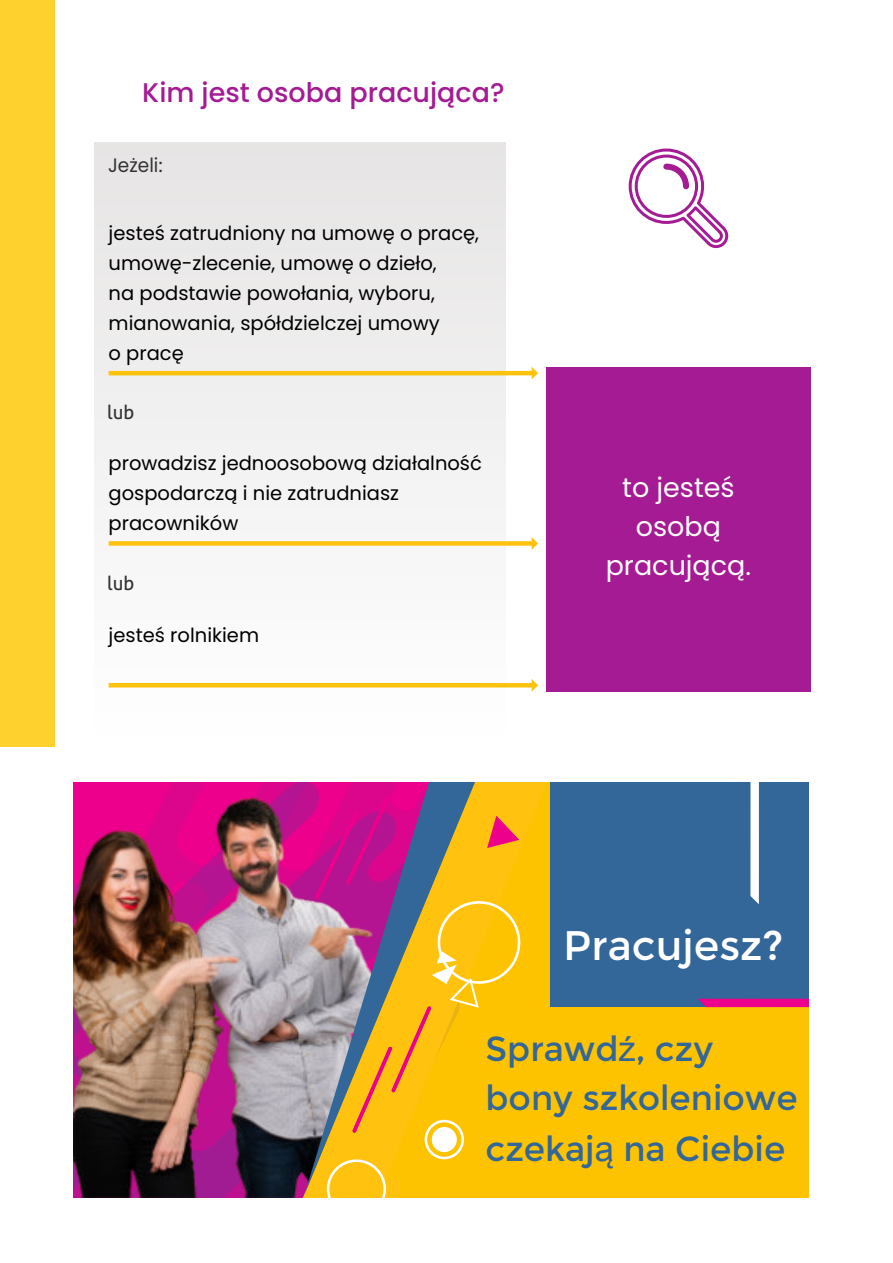
<style>
.page{position:relative;width:893px;height:1263px;background:#fff}
.page>*{position:absolute;margin:0;border:0;box-sizing:border-box;transform-origin:0 0}
.t1{font:41.4px "Montserrat";color:#fff}
.t2{font:34.5px/49.9px "Montserrat";color:#369}
.t3{font:27px/39px "Poppins";color:#fff;text-align:center}
.t4{font:500 27px "Poppins";color:#a41b94}
.t5{font:19.5px/30px "Poppins";color:#000}
.t6{font:19.5px "Poppins";color:#333;scale:.95 1}
.t7{font:19.5px "Aller";color:#333;scale:.95 1}
.s1{font-family:"Aller"}
.s2{font-family:"Arial"}
</style>
<div class="page">
<div style="left:94px;top:142px;width:411px;height:608px;background:linear-gradient(to right,#f3f2f1,#f2f2f1)"></div>
<div style="left:0;top:0;width:54px;height:747px;background:#fed12f"></div>
<hr style="left:109px;top:371px;width:382px;height:4px;background:#ffc20e">
<div style="left:109px;top:541px;width:382px;height:5px;background:#ffc20e"></div>
<hr style="left:109px;top:683px;width:382px;height:4px;background:#ffc20e">
<div style="left:546px;top:367px;width:265px;height:325px;background:#a41b94"></div>
<div style="left:579px;top:1007px;width:230px;height:191px;background:#fdc300"></div>
<div style="left:551px;top:782px;width:258px;height:225px;background:#369"></div>
<svg style="left:118px;top:782px;width:181px;height:14px;background:#e2038c"></svg>
<img style="left:73px;top:796px;width:226px;height:402px">
<svg style="left:299px;top:782px;width:280px;height:416px;fill:#fdc300"></svg>
<svg style="left:305px;top:782px;width:171px;height:412px;background:#d48b4b"></svg>
<svg style="left:698px;top:999px;width:111px;height:8px"></svg>
<div style="left:363px;top:1181px;width:37px;height:17px;background:#ffc20e"></div>
<svg style="left:750px;top:782px;width:9px;height:122px"></svg>
<div style="left:425px;top:1120px;width:39px;height:39px;border:3px solid #fff;border-radius:50%"></div>
<div style="left:432px;top:1127px;width:25px;height:25px;background:#fff;border-radius:50%"></div>
<svg style="left:327px;top:1159px;width:59px;height:39px"></svg>
<svg style="left:315px;top:796px;width:205px;height:337px;background:#d1914b"></svg>
<svg style="left:491px;top:537px;width:47px;height:13px"></svg>
<svg style="left:491px;top:679px;width:47px;height:13px"></svg>
<svg style="left:491px;top:367px;width:47px;height:13px"></svg>
<svg style="left:628px;top:148px;width:101px;height:101px"></svg>
<h3 class="t4" style="left:142px;top:73px;width:364px">Kim jest osoba pracująca?</h3>
<p class="t6" style="left:108px;top:151px;width:59px">Jeżeli<span class="s1">:</span></p>
<p class="t5" style="left:109px;top:218px;width:372px">jesteś zatrudniony na umowę o pracę, umowę-zlecenie, umowę o dzieło,<br>na podstawie powołania, wyboru, mianowania, spółdzielczej umowy<br>o pracę</p>
<p class="t7" style="left:107px;top:405px;width:30px">lub</p>
<p class="t5" style="left:109px;top:448px;width:375px">prowadzisz jednoosobową działalność gospodarczą i nie zatrudniasz pracowników</p>
<p class="t7" style="left:107px;top:576px;width:30px">lub</p>
<p class="t5" style="left:109px;top:620px;width:152px">jesteś rolnikiem</p>
<h3 class="t3" style="left:606px;top:468px;width:147px">to jesteś osobą pracującą.</h3>
<h1 class="t1" style="left:563px;top:919px;width:222px">Pracujesz?</h1>
<h2 class="t2" style="left:485px;top:1024px;width:314px">Sprawd<span class="s2">ź</span>, czy bony szkoleniowe czekaj<span class="s2">ą</span> na Ciebie</h2>
</div>
